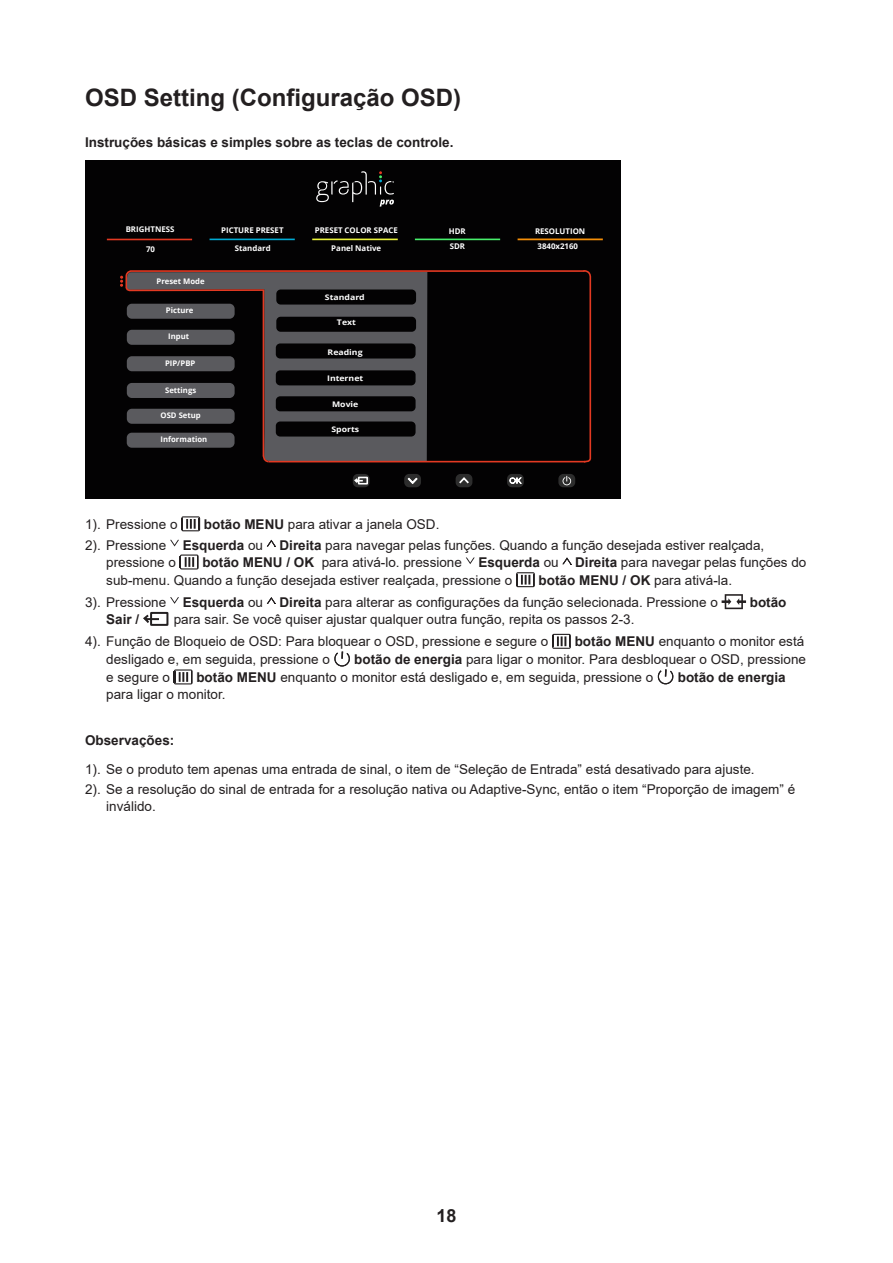
<style>
.page{position:relative;width:893px;height:1263px;background:#fff}
.page>*{position:absolute;margin:0;border:0;box-sizing:border-box;transform-origin:0 0}
.Heading_2{font:700 24px "Arial";color:#231f20}
.t1{font:700 18px "Arial";color:#231f20}
.t2{font:13.5px/17px "Arial";color:#231f20}
.content_bold{font:700 13.5px "Arial";color:#231f20}
.t3{font:700 7.8px/15.1px "Open Sans";color:#fff}
.t4{font:700 7.65px "Open Sans";color:#fff}
.t5{font:700 7.65px "Open Sans";color:#fff;scale:1.13 1}
.s1{font-weight:700}
</style>
<div class="page">
<div style="left:85px;top:160px;width:536px;height:338px;background:#030203"></div>
<hr style="left:107px;top:239px;width:85px;height:1px;background:#e33922">
<hr style="left:210px;top:239px;width:85px;height:1px;background:#00aad3">
<hr style="left:415px;top:239px;width:85px;height:1px;background:#48ef6c">
<hr style="left:312px;top:239px;width:86px;height:1px;background:#e9f23b">
<hr style="left:518px;top:238px;width:85px;height:2px;background:#f48e08">
<div style="left:456px;top:474px;width:16px;height:13px;background:#2d2d2d;border-radius:5px"></div>
<svg style="left:459px;top:477px;width:10px;height:7px"></svg>
<div style="left:507px;top:474px;width:17px;height:13px;background:#2d2d2d;border-radius:5px"></div>
<svg style="left:509px;top:477px;width:13px;height:7px"></svg>
<svg style="left:558px;top:474px;width:17px;height:13px"></svg>
<svg style="left:562px;top:476px;width:9px;height:9px"></svg>
<svg style="left:353px;top:474px;width:17px;height:13px"></svg>
<div style="left:358px;top:477px;width:10px;height:7px;border:2px solid #fff"></div>
<svg style="left:353px;top:476px;width:11px;height:9px"></svg>
<svg style="left:404px;top:474px;width:17px;height:13px"></svg>
<svg style="left:406px;top:476px;width:13px;height:9px"></svg>
<svg style="left:316px;top:171px;width:78px;height:36px"></svg>
<svg style="left:120px;top:270px;width:471px;height:193px"></svg>
<svg style="left:181px;top:516px;width:19px;height:15px"></svg>
<svg style="left:170px;top:540px;width:9px;height:6px"></svg>
<svg style="left:267px;top:540px;width:9px;height:6px"></svg>
<svg style="left:180px;top:554px;width:19px;height:15px"></svg>
<svg style="left:466px;top:557px;width:9px;height:7px"></svg>
<svg style="left:562px;top:557px;width:9px;height:7px"></svg>
<svg style="left:516px;top:572px;width:19px;height:15px"></svg>
<svg style="left:170px;top:597px;width:9px;height:7px"></svg>
<svg style="left:267px;top:597px;width:9px;height:7px"></svg>
<svg style="left:722px;top:594px;width:24px;height:15px"></svg>
<div style="left:150px;top:612px;width:18px;height:14px;border:2px solid #231f20"></div>
<svg style="left:143px;top:613px;width:18px;height:12px"></svg>
<svg style="left:552px;top:634px;width:19px;height:15px"></svg>
<svg style="left:334px;top:651px;width:16px;height:16px"></svg>
<svg style="left:174px;top:669px;width:19px;height:15px"></svg>
<svg style="left:657px;top:669px;width:17px;height:15px"></svg>
<p class="Heading_2" style="left:85px;top:80px;width:378px">OSD Setting (Configuração OSD)</p>
<p class="content_bold" style="left:85px;top:132px;width:370px">Instruções básicas e simples sobre as teclas de controle.</p>
<p class="t3" style="left:126px;top:222px;width:50px">BRIGHTNESS</p>
<p class="t3" style="left:146px;top:241px;width:10px">70</p>
<p class="t4" style="left:157px;top:276px;width:50px">Preset Mode</p>
<p class="t4" style="left:166px;top:305px;width:29px">Picture</p>
<p class="t4" style="left:168px;top:331px;width:22px">Input</p>
<p class="t4" style="left:165px;top:358px;width:32px">PIP/PBP</p>
<p class="t4" style="left:165px;top:384px;width:33px">Settings</p>
<p class="t4" style="left:161px;top:410px;width:42px">OSD Setup</p>
<p class="t4" style="left:161px;top:434px;width:48px">Information</p>
<p class="t3" style="left:221px;top:222px;width:64px">PICTURE PRESET</p>
<p class="t3" style="left:235px;top:240px;width:37px">Standard</p>
<p class="t3" style="left:315px;top:222px;width:85px">PRESET COLOR SPACE</p>
<p class="t3" style="left:331px;top:240px;width:51px">Panel Native</p>
<p class="t5" style="left:325px;top:292px;width:37px">Standard</p>
<p class="t5" style="left:337px;top:317px;width:18px">Text</p>
<p class="t5" style="left:328px;top:347px;width:32px">Reading</p>
<p class="t5" style="left:327px;top:373px;width:34px">Internet</p>
<p class="t5" style="left:332px;top:398px;width:25px">Movie</p>
<p class="t5" style="left:331px;top:424px;width:26px">Sports</p>
<p class="t3" style="left:449px;top:224px;width:18px">HDR<br>SDR</p>
<p class="t3" style="left:538px;top:224px;width:49px;text-indent:-3px">RESOLUTION<br>3840x2160</p>
<p class="t2" style="left:85px;top:515px;width:94px">1). Pressione o</p>
<p class="t2" style="left:204px;top:515px;width:237px"><span class="s1">botão MENU</span> para ativar a janela OSD.</p>
<p class="t2" style="left:106px;top:537px;width:660px;text-indent:-21px">2). Pressione <span class="s1">Esquerda</span> ou <span class="s1">Direita</span> para navegar pelas funções. Quando a função desejada estiver realçada, pressione o</p>
<p class="t2" style="left:106px;top:553px;width:701px;line-height:17.7px;text-indent:96px"><span class="s1">botão MENU / OK</span> para ativá-lo. pressione <span class="s1">Esquerda</span> ou <span class="s1">Direita</span> para navegar pelas funções do sub-menu. Quando a função desejada estiver realçada, pressione o</p>
<p class="t2" style="left:539px;top:571px;width:195px"><span class="s1">botão MENU / OK</span> para ativá-la.</p>
<p class="t2" style="left:85px;top:593px;width:634px">3). Pressione <span class="s1">Esquerda</span> ou <span class="s1">Direita</span> para alterar as configurações da função selecionada. Pressione o</p>
<p class="content_bold" style="left:750px;top:592px;width:38px">botão</p>
<p class="content_bold" style="left:106px;top:610px;width:35px">Sair /</p>
<p class="t2" style="left:174px;top:611px;width:462px">para sair. Se você quiser ajustar qualquer outra função, repita os passos 2-3.</p>
<p class="t2" style="left:85px;top:633px;width:465px">4). Função de Bloqueio de OSD: Para bloquear o OSD, pressione e segure o</p>
<p class="t2" style="left:575px;top:633px;width:231px"><span class="s1">botão MENU</span> enquanto o monitor está</p>
<p class="t2" style="left:106px;top:651px;width:225px">desligado e, em seguida, pressione o</p>
<p class="t2" style="left:354px;top:651px;width:453px"><span class="s1">botão de energia</span> para ligar o monitor. Para desbloquear o OSD, pressione</p>
<p class="t2" style="left:106px;top:668px;width:65px">e segure o</p>
<p class="t2" style="left:196px;top:668px;width:458px"><span class="s1">botão MENU</span> enquanto o monitor está desligado e, em seguida, pressione o</p>
<p class="content_bold" style="left:678px;top:667px;width:110px">botão de energia</p>
<p class="t2" style="left:106px;top:685px;width:121px">para ligar o monitor.</p>
<p class="content_bold" style="left:85px;top:731px;width:91px">Observações:</p>
<p class="t2" style="left:85px;top:761px;width:671px">1). Se o produto tem apenas uma entrada de sinal, o item de “Seleção de Entrada” está desativado para ajuste.</p>
<p class="t2" style="left:106px;top:781px;width:690px;line-height:16.2px;text-indent:-21px">2). Se a resolução do sinal de entrada for a resolução nativa ou Adaptive-Sync, então o item “Proporção de imagem” é inválido.</p>
<h2 class="t1" style="left:436px;top:1203px;width:22px">18</h2>
</div>
